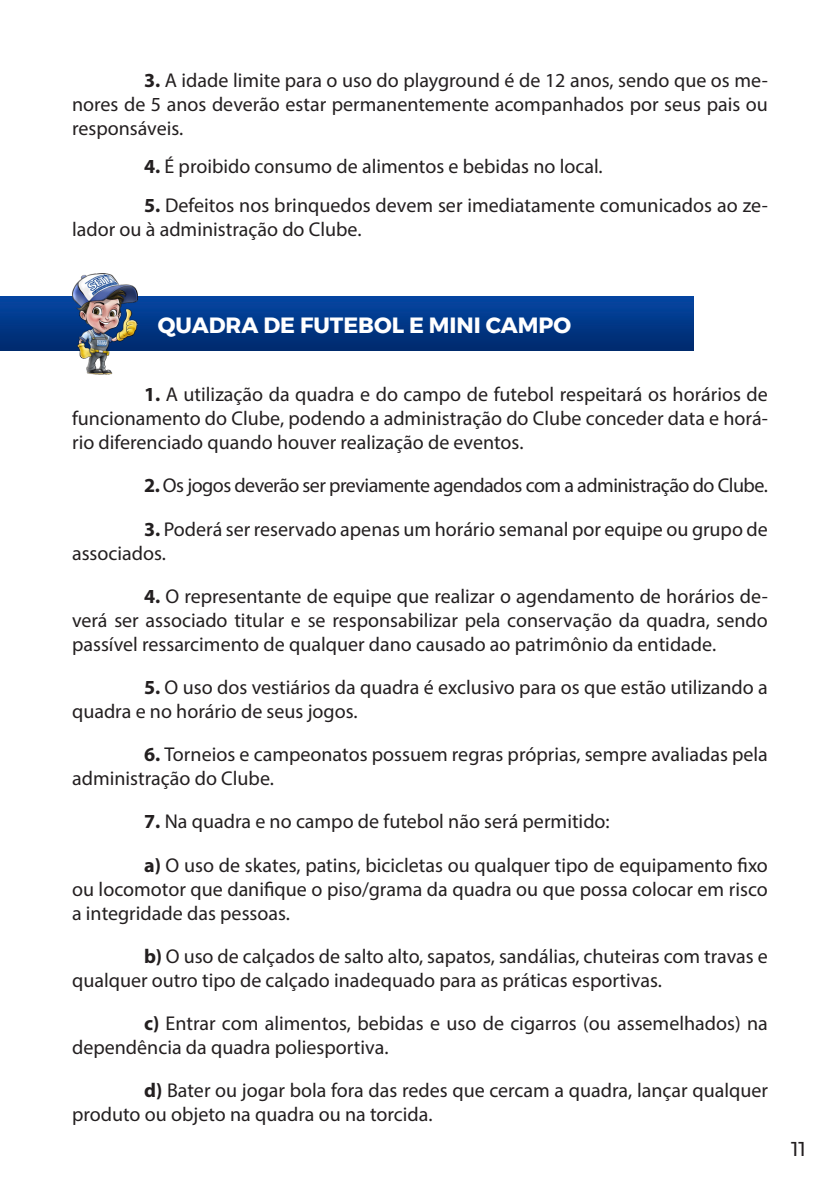
<style>
.page{position:relative;width:840px;height:1191px;background:#fff}
.page>*{position:absolute;margin:0;border:0;box-sizing:border-box;transform-origin:0 0}
.t1{font:700 22px "Montserrat";color:#fff}
.t2{font:20px/24px "Myriad Pro";color:#231f20}
.t3{font:20px "Myriad Pro";letter-spacing:-.025em;color:#231f20}
.t4{font:20px "Montserrat";color:#231f20}
.s1{font-weight:700}
</style>
<div class="page">
<img style="left:0;top:297px;width:693px;height:54px">
<img style="left:72px;top:273px;width:66px;height:101px">
<p class="t2" style="left:72px;top:68px;width:697px;text-align:justify;text-indent:72px"><span class="s1">3.</span> A idade limite para o uso do playground é de 12 anos, sendo que os me&shy;nores de 5 anos deverão estar permanentemente acompanhados por seus pais ou responsáveis.</p>
<p class="t2" style="left:144px;top:154px;width:460px"><span class="s1">4.</span> É proibido consumo de alimentos e bebidas no local.</p>
<p class="t2" style="left:72px;top:193px;width:697px;text-indent:72px"><span class="s1">5.</span> Defeitos nos brinquedos devem ser imediatamente comunicados ao ze&shy;lador ou à administração do Clube.</p>
<p class="t1" style="left:158px;top:307px;width:414px">QUADRA DE FUTEBOL E MINI CAMPO</p>
<p class="t2" style="left:72px;top:382px;width:697px;text-align:justify;text-indent:72px"><span class="s1">1.</span> A utilização da quadra e do campo de futebol respeitará os horários de funcionamento do Clube, podendo a administração do Clube conceder data e horá&shy;rio diferenciado quando houver realização de eventos.</p>
<p class="t3" style="left:144px;top:473px;width:625px"><span class="s1">2.</span> Os jogos deverão ser previamente agendados com a administração do Clube.</p>
<p class="t2" style="left:72px;top:516px;width:697px;text-indent:72px"><span class="s1">3.</span> Poderá ser reservado apenas um horário semanal por equipe ou grupo de associados.</p>
<p class="t2" style="left:72px;top:584px;width:697px;text-align:justify;text-indent:72px"><span class="s1">4.</span> O representante de equipe que realizar o agendamento de horários de&shy;verá ser associado titular e se responsabilizar pela conservação da quadra, sendo passível ressarcimento de qualquer dano causado ao patrimônio da entidade.</p>
<p class="t2" style="left:72px;top:675px;width:697px;text-indent:72px"><span class="s1">5.</span> O uso dos vestiários da quadra é exclusivo para os que estão utilizando a quadra e no horário de seus jogos.</p>
<p class="t2" style="left:72px;top:742px;width:697px;text-indent:72px"><span class="s1">6.</span> Torneios e campeonatos possuem regras próprias, sempre avaliadas pela administração do Clube.</p>
<p class="t2" style="left:144px;top:809px;width:467px"><span class="s1">7.</span> Na quadra e no campo de futebol não será permitido:</p>
<p class="t2" style="left:72px;top:852px;width:697px;text-align:justify;text-indent:72px"><span class="s1">a)</span> O uso de skates, patins, bicicletas ou qualquer tipo de equipamento fixo ou locomotor que danifique o piso/grama da quadra ou que possa colocar em risco a integridade das pessoas.</p>
<p class="t2" style="left:72px;top:944px;width:696px;text-indent:72px"><span class="s1">b)</span> O uso de calçados de salto alto, sapatos, sandálias, chuteiras com travas e qualquer outro tipo de calçado inadequado para as práticas esportivas.</p>
<p class="t2" style="left:72px;top:1011px;width:697px;text-indent:72px"><span class="s1">c)</span> Entrar com alimentos, bebidas e uso de cigarros (ou assemelhados) na dependência da quadra poliesportiva.</p>
<p class="t2" style="left:72px;top:1078px;width:697px;text-indent:72px"><span class="s1">d)</span> Bater ou jogar bola fora das redes que cercam a quadra, lançar qualquer produto ou objeto na quadra ou na torcida.</p>
<p class="t4" style="left:790px;top:1134px;width:16px">11</p>
</div>
